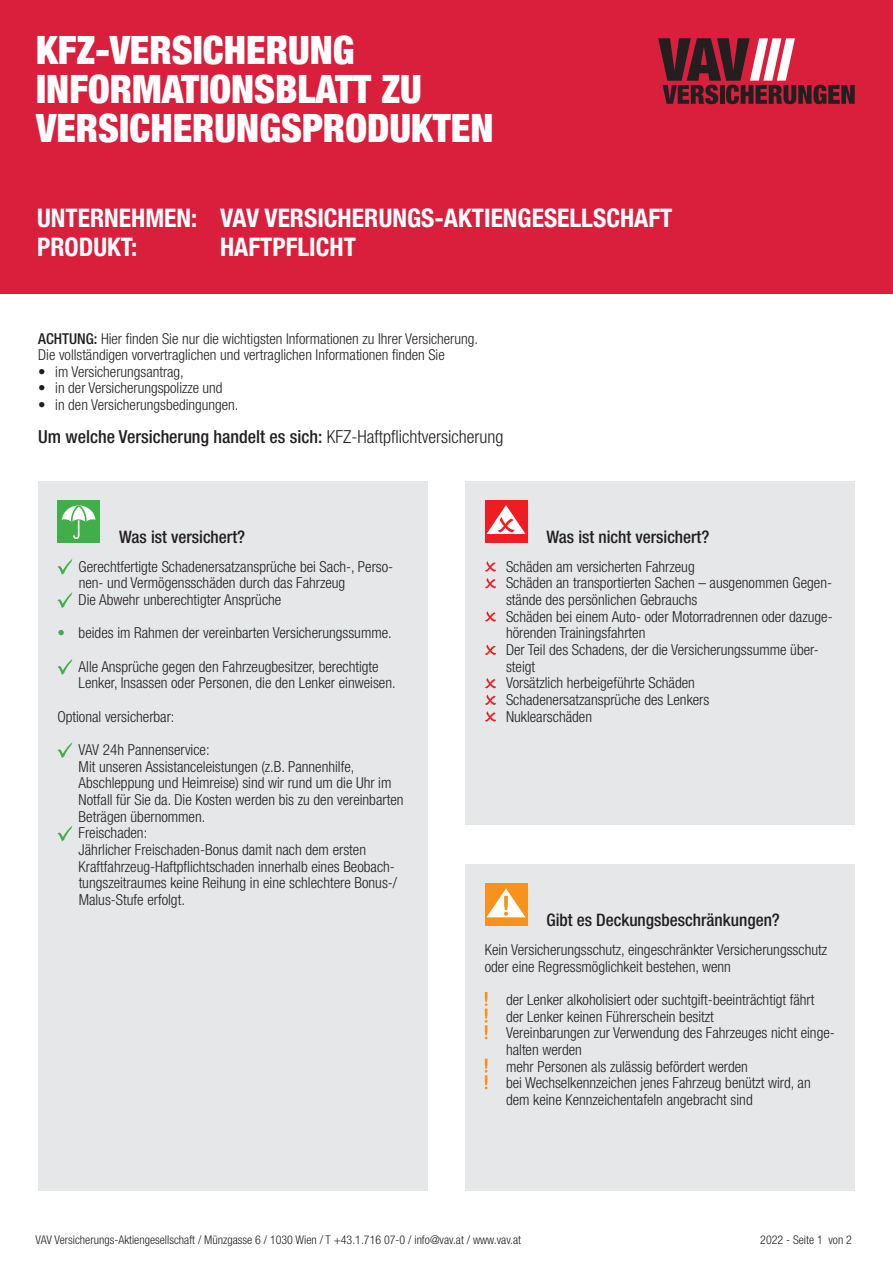
<style>
.page{position:relative;width:893px;height:1263px;background:#fff}
.page>*{position:absolute;margin:0;border:0;box-sizing:border-box;transform-origin:0 0}
.t1{font:900 condensed 39px/39px "Helvetica Neue";color:#fff}
.t2{font:700 condensed 25.5px/28.5px "Helvetica Neue";color:#fff}
.t3{font:500 condensed 18px "Helvetica Neue";color:#231f20}
.t4{font:500 condensed 17.25px "Helvetica Neue";color:#231f20}
.t5{font:300 condensed 15.15px/16.6px "Helvetica Neue";color:#231f20}
.t6{font:300 condensed 15px/16.5px "Helvetica Neue";color:#231f20}
.t7{font:300 condensed 12px "Helvetica Neue";color:#231f20}
.s1{font-weight:500}
.s2{font-weight:300}
.s3{color:#40ae49}
</style>
<div class="page">
<div style="left:466px;top:864px;width:389px;height:327px;background:#e6e7e9"></div>
<div style="left:0;top:0;width:893px;height:293px;background:#da1f3d"></div>
<svg style="left:658px;top:38px;width:197px;height:66px"></svg>
<div style="left:38px;top:481px;width:389px;height:710px;background:#e6e7e9"></div>
<svg style="left:57px;top:559px;width:15px;height:16px"></svg>
<svg style="left:57px;top:592px;width:15px;height:16px"></svg>
<svg style="left:57px;top:659px;width:15px;height:16px"></svg>
<svg style="left:57px;top:742px;width:15px;height:16px"></svg>
<svg style="left:57px;top:826px;width:15px;height:15px"></svg>
<div style="left:466px;top:481px;width:389px;height:343px;background:#e6e7e9"></div>
<svg style="left:485px;top:561px;width:11px;height:11px"></svg>
<svg style="left:485px;top:578px;width:11px;height:10px"></svg>
<svg style="left:485px;top:611px;width:11px;height:11px"></svg>
<svg style="left:485px;top:645px;width:11px;height:10px"></svg>
<svg style="left:485px;top:678px;width:11px;height:10px"></svg>
<svg style="left:485px;top:694px;width:11px;height:11px"></svg>
<svg style="left:485px;top:711px;width:11px;height:11px"></svg>
<svg style="left:485px;top:992px;width:3px;height:47px"></svg>
<svg style="left:485px;top:1059px;width:3px;height:30px"></svg>
<div style="left:57px;top:500px;width:43px;height:43px;background:#40ae49"></div>
<svg style="left:62px;top:505px;width:33px;height:34px"></svg>
<div style="left:485px;top:500px;width:42px;height:43px;background:#ee1d23"></div>
<svg style="left:487px;top:505px;width:38px;height:29px"></svg>
<div style="left:485px;top:883px;width:42px;height:43px;background:#f7931d"></div>
<svg style="left:487px;top:888px;width:38px;height:29px"></svg>
<h1 class="t1" style="left:36px;top:29px;width:459px">KFZ-VERSICHERUNG<br>INFORMATIONSBLATT ZU<br>VERSICHERUNGSPRODUKTEN</h1>
<h2 class="t2" style="left:37px;top:202px;width:637px">UNTERNEHMEN: VAV VERSICHERUNGS-AKTIENGESELLSCHAFT<br>PRODUKT:</h2>
<h2 class="t2" style="left:220px;top:230px;width:137px">HAFTPFLICHT</h2>
<p class="t6" style="left:38px;top:330px;width:441px"><span class="s1">ACHTUNG:</span> Hier finden Sie nur die wichtigsten Informationen zu Ihrer Versicherung.<br>Die vollständigen vorvertraglichen und vertraglichen Informationen finden Sie</p>
<p class="t6" style="left:38px;top:363px;width:147px">• im Versicherungsantrag,</p>
<p class="t6" style="left:38px;top:379px;width:186px">• in der Versicherungspolizze und</p>
<p class="t6" style="left:38px;top:396px;width:202px">• in den Versicherungsbedingungen.</p>
<p class="t3" style="left:38px;top:425px;width:467px">Um welche Versicherung handelt es sich: <span class="s2">KFZ-Haftpflichtversicherung</span></p>
<p class="t4" style="left:119px;top:526px;width:128px">Was ist versichert?</p>
<p class="t5" style="left:79px;top:558px;width:316px">Gerechtfertigte Schadenersatzansprüche bei Sach-, Perso&shy;nen- und Vermögensschäden durch das Fahrzeug<br>Die Abwehr unberechtigter Ansprüche</p>
<p class="t5" style="left:57px;top:616px;width:336px;line-height:33.3px;text-align:center"><span class="s3">•</span> beides im Rahmen der vereinbarten Versicherungssumme.<br>Alle Ansprüche gegen den Fahrzeugbesitzer, berechtigte</p>
<p class="t5" style="left:57px;top:666px;width:340px;line-height:33.3px;text-indent:21px">Lenker, Insassen oder Personen, die den Lenker einweisen.<br>Optional versicherbar:</p>
<p class="t5" style="left:79px;top:741px;width:326px">VAV 24h Pannenservice:<br>Mit unseren Assistanceleistungen (z.B. Pannenhilfe, Abschleppung und Heimreise) sind wir rund um die Uhr im Notfall für Sie da. Die Kosten werden bis zu den vereinbarten Beträgen übernommen.<br>Freischaden:<br>Jährlicher Freischaden-Bonus damit nach dem ersten Kraftfahrzeug-Haftpflichtschaden innerhalb eines Beobach&shy;tungszeitraumes keine Reihung in eine schlechtere Bonus-/ Malus-Stufe erfolgt.</p>
<p class="t4" style="left:546px;top:526px;width:164px">Was ist nicht versichert?</p>
<p class="t5" style="left:506px;top:558px;width:328px">Schäden am versicherten Fahrzeug<br>Schäden an transportierten Sachen – ausgenommen Gegen&shy;stände des persönlichen Gebrauchs<br>Schäden bei einem Auto- oder Motorradrennen oder dazuge&shy;hörenden Trainingsfahrten<br>Der Teil des Schadens, der die Versicherungssumme über&shy;steigt<br>Vorsätzlich herbeigeführte Schäden Schadenersatzansprüche des Lenkers<br>Nuklearschäden</p>
<p class="t4" style="left:546px;top:910px;width:235px">Gibt es Deckungsbeschränkungen?</p>
<p class="t5" style="left:485px;top:941px;width:344px">Kein Versicherungsschutz, eingeschränkter Versicherungsschutz oder eine Regressmöglichkeit bestehen, wenn</p>
<p class="t5" style="left:506px;top:991px;width:330px">der Lenker alkoholisiert oder suchtgift-beeinträchtigt fährt der Lenker keinen Führerschein besitzt<br>Vereinbarungen zur Verwendung des Fahrzeuges nicht einge&shy;halten werden<br>mehr Personen als zulässig befördert werden<br>bei Wechselkennzeichen jenes Fahrzeug benützt wird, an dem keine Kennzeichentafeln angebracht sind</p>
<p class="t7" style="left:36px;top:1233px;width:487px">VAV Versicherungs-Aktiengesellschaft / Münzgasse 6 / 1030 Wien / T +43.1.716 07-0 / info@vav.at / www.vav.at</p>
<p class="t7" style="left:760px;top:1233px;width:93px">2022 - Seite 1 von 2</p>
</div>
